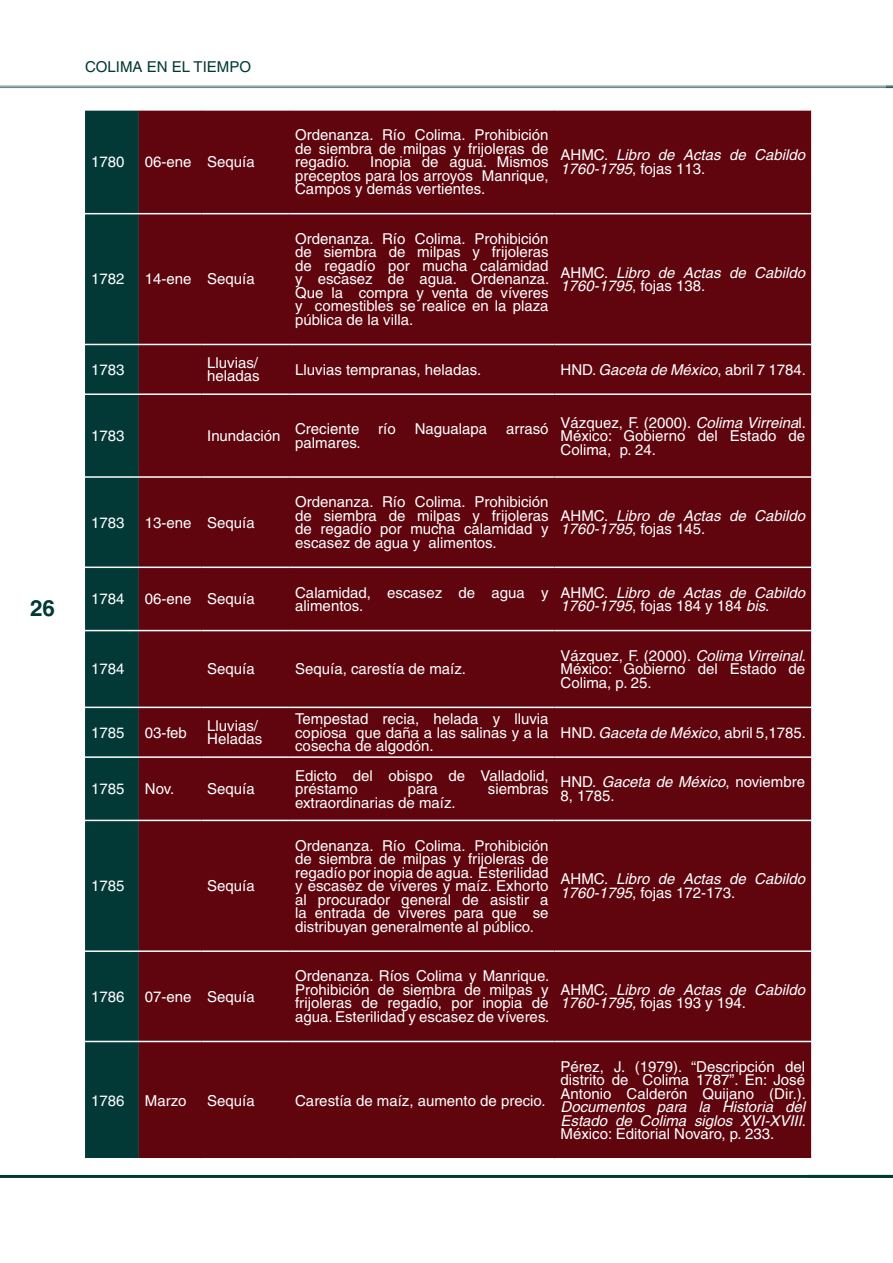
<style>
.page{position:relative;width:893px;height:1263px;background:#fff}
.page>*{position:absolute;margin:0;border:0;box-sizing:border-box;transform-origin:0 0}
.t1{font:700 22.5px "Helvetica";color:#023836}
.TABLA{font:15px/13.5px "Helvetica";color:#fff;text-align:justify}
.TABLA-2{font:italic 15px/13.5px "Helvetica";color:#fff}
.t2{font:15px "Helvetica";color:#023836}
.s1{font-style:normal}
.s2{font-style:italic}
</style>
<div class="page">
<hr style="left:0;top:85px;width:893px;height:3px;background:#023836">
<hr style="left:0;top:1175px;width:893px;height:3px;background:#023836">
<svg style="left:886px;top:85px;width:7px;height:3px"></svg>
<div style="left:85px;top:111px;width:54px;height:1047px;background:#023836"></div>
<div style="left:139px;top:111px;width:672px;height:1047px;background:#60050e"></div>
<hr style="left:85px;top:213px;width:54px;height:1px;background:#fff">
<hr style="left:139px;top:213px;width:62px;height:1px;background:#fff">
<hr style="left:201px;top:213px;width:88px;height:1px;background:#fff">
<hr style="left:289px;top:213px;width:266px;height:1px;background:#fff">
<hr style="left:555px;top:213px;width:256px;height:1px;background:#fff">
<hr style="left:85px;top:344px;width:54px;height:1px;background:#fff">
<hr style="left:139px;top:344px;width:62px;height:1px;background:#fff">
<hr style="left:201px;top:344px;width:88px;height:1px;background:#fff">
<hr style="left:289px;top:344px;width:266px;height:1px;background:#fff">
<hr style="left:555px;top:344px;width:256px;height:1px;background:#fff">
<hr style="left:85px;top:393px;width:54px;height:2px;background:#fff">
<hr style="left:139px;top:393px;width:62px;height:2px;background:#fff">
<hr style="left:201px;top:393px;width:88px;height:2px;background:#fff">
<hr style="left:289px;top:393px;width:266px;height:2px;background:#fff">
<hr style="left:555px;top:393px;width:256px;height:2px;background:#fff">
<hr style="left:85px;top:476px;width:54px;height:2px;background:#fff">
<hr style="left:139px;top:476px;width:62px;height:2px;background:#fff">
<hr style="left:201px;top:476px;width:88px;height:2px;background:#fff">
<hr style="left:289px;top:476px;width:266px;height:2px;background:#fff">
<hr style="left:555px;top:476px;width:256px;height:2px;background:#fff">
<hr style="left:85px;top:566px;width:54px;height:2px;background:#fff">
<hr style="left:139px;top:566px;width:62px;height:2px;background:#fff">
<hr style="left:201px;top:566px;width:88px;height:2px;background:#fff">
<hr style="left:289px;top:566px;width:266px;height:2px;background:#fff">
<hr style="left:555px;top:566px;width:256px;height:2px;background:#fff">
<hr style="left:85px;top:630px;width:54px;height:1px;background:#fff">
<hr style="left:139px;top:630px;width:62px;height:1px;background:#fff">
<hr style="left:201px;top:630px;width:88px;height:1px;background:#fff">
<hr style="left:289px;top:630px;width:266px;height:1px;background:#fff">
<hr style="left:555px;top:630px;width:256px;height:1px;background:#fff">
<hr style="left:85px;top:707px;width:54px;height:1px;background:#fff">
<hr style="left:139px;top:707px;width:62px;height:1px;background:#fff">
<hr style="left:201px;top:707px;width:88px;height:1px;background:#fff">
<hr style="left:289px;top:707px;width:266px;height:1px;background:#fff">
<hr style="left:555px;top:707px;width:256px;height:1px;background:#fff">
<hr style="left:85px;top:756px;width:54px;height:2px;background:#fff">
<hr style="left:139px;top:756px;width:62px;height:2px;background:#fff">
<hr style="left:201px;top:756px;width:88px;height:2px;background:#fff">
<hr style="left:289px;top:756px;width:266px;height:2px;background:#fff">
<hr style="left:555px;top:756px;width:256px;height:2px;background:#fff">
<hr style="left:85px;top:820px;width:54px;height:1px;background:#fff">
<hr style="left:139px;top:820px;width:62px;height:1px;background:#fff">
<hr style="left:201px;top:820px;width:88px;height:1px;background:#fff">
<hr style="left:289px;top:820px;width:266px;height:1px;background:#fff">
<hr style="left:555px;top:820px;width:256px;height:1px;background:#fff">
<hr style="left:85px;top:950px;width:54px;height:2px;background:#fff">
<hr style="left:139px;top:950px;width:62px;height:2px;background:#fff">
<hr style="left:201px;top:950px;width:88px;height:2px;background:#fff">
<hr style="left:289px;top:950px;width:266px;height:2px;background:#fff">
<hr style="left:555px;top:950px;width:256px;height:2px;background:#fff">
<hr style="left:85px;top:1041px;width:54px;height:1px;background:#fff">
<hr style="left:139px;top:1041px;width:62px;height:1px;background:#fff">
<hr style="left:201px;top:1041px;width:88px;height:1px;background:#fff">
<hr style="left:289px;top:1041px;width:266px;height:1px;background:#fff">
<hr style="left:555px;top:1041px;width:256px;height:1px;background:#fff">
<h1 class="t1" style="left:30px;top:594px;width:27px">26</h1>
<p class="t2" style="left:85px;top:58px;width:167px">COLIMA EN EL TIEMPO</p>
<p class="TABLA" style="left:91px;top:155px;width:35px">1780</p>
<p class="TABLA" style="left:145px;top:155px;width:48px">06-ene</p>
<p class="TABLA" style="left:207px;top:155px;width:49px">Sequía</p>
<p class="TABLA" style="left:91px;top:272px;width:35px">1782</p>
<p class="TABLA" style="left:145px;top:272px;width:48px">14-ene</p>
<p class="TABLA" style="left:207px;top:272px;width:49px">Sequía</p>
<p class="TABLA" style="left:295px;top:128px;width:255px">Ordenanza. Río Colima. Prohibición de siembra de milpas y frijoleras de regadío.</p>
<p class="TABLA" style="left:295px;top:155px;width:255px;text-indent:75px">Inopia de agua. Mismos preceptos para los arroyos Manrique, Campos y demás vertientes.</p>
<p class="TABLA-2" style="left:561px;top:148px;width:246px"><span class="s1">AHMC.</span> Libro de Actas de Cabildo<br>1760-1795<span class="s1">, fojas 113.</span></p>
<p class="TABLA" style="left:295px;top:232px;width:256px">Ordenanza. Río Colima. Prohibición de siembra de milpas y frijoleras de regadío por mucha calamidad y escasez de agua. Ordenanza.<br>Que la compra y venta de víveres y comestibles se realice en la plaza pública de la villa.</p>
<p class="TABLA-2" style="left:561px;top:266px;width:246px"><span class="s1">AHMC.</span> Libro de Actas de Cabildo<br>1760-1795<span class="s1">, fojas 138.</span></p>
<p class="TABLA" style="left:91px;top:363px;width:35px">1783</p>
<p class="TABLA" style="left:207px;top:356px;width:54px">Lluvias/ heladas</p>
<p class="TABLA" style="left:295px;top:363px;width:188px">Lluvias tempranas, heladas.</p>
<p class="TABLA" style="left:561px;top:363px;width:247px">HND. <span class="s2">Gaceta de México</span>, abril 7 1784.</p>
<p class="TABLA" style="left:91px;top:429px;width:35px">1783</p>
<p class="TABLA" style="left:207px;top:429px;width:75px">Inundación</p>
<p class="TABLA" style="left:91px;top:515px;width:35px">1783</p>
<p class="TABLA" style="left:145px;top:515px;width:48px">13-ene</p>
<p class="TABLA" style="left:207px;top:515px;width:49px">Sequía</p>
<p class="TABLA" style="left:295px;top:422px;width:66px">Creciente</p>
<p class="TABLA" style="left:378px;top:422px;width:19px">río</p>
<p class="TABLA" style="left:415px;top:422px;width:74px">Nagualapa</p>
<p class="TABLA" style="left:506px;top:422px;width:44px">arrasó</p>
<p class="TABLA" style="left:295px;top:436px;width:67px">palmares.</p>
<p class="TABLA" style="left:561px;top:415px;width:247px">Vázquez, F. (2000). <span class="s2">Colima Virreina</span>l.<br>México: Gobierno del Estado de Colima, p. 24.</p>
<p class="TABLA" style="left:295px;top:495px;width:255px">Ordenanza. Río Colima. Prohibición de siembra de milpas y frijoleras de regadío por mucha calamidad y escasez de agua y alimentos.</p>
<p class="TABLA-2" style="left:561px;top:509px;width:246px"><span class="s1">AHMC.</span> Libro de Actas de Cabildo<br>1760-1795<span class="s1">, fojas 145.</span></p>
<p class="TABLA" style="left:91px;top:592px;width:35px">1784</p>
<p class="TABLA" style="left:145px;top:592px;width:48px">06-ene</p>
<p class="TABLA" style="left:207px;top:592px;width:49px">Sequía</p>
<p class="TABLA" style="left:295px;top:585px;width:255px">Calamidad, escasez de agua y alimentos.</p>
<p class="TABLA-2" style="left:561px;top:585px;width:246px"><span class="s1">AHMC.</span> Libro de Actas de Cabildo<br>1760-1795<span class="s1">, fojas 184 y 184</span> bis<span class="s1">.</span></p>
<p class="TABLA" style="left:91px;top:662px;width:35px">1784</p>
<p class="TABLA" style="left:207px;top:662px;width:49px">Sequía</p>
<p class="TABLA" style="left:295px;top:662px;width:172px">Sequía, carestía de maíz.</p>
<p class="TABLA" style="left:91px;top:725px;width:35px">1785</p>
<p class="TABLA" style="left:145px;top:725px;width:44px">03-feb</p>
<p class="TABLA" style="left:207px;top:719px;width:52px">Lluvias/</p>
<p class="TABLA" style="left:207px;top:732px;width:57px">Heladas</p>
<p class="TABLA" style="left:91px;top:782px;width:35px">1785</p>
<p class="TABLA" style="left:145px;top:782px;width:31px">Nov.</p>
<p class="TABLA" style="left:207px;top:782px;width:49px">Sequía</p>
<p class="TABLA" style="left:295px;top:712px;width:255px">Tempestad recia, helada y lluvia copiosa que daña a las salinas y a la cosecha de algodón.</p>
<p class="TABLA" style="left:295px;top:769px;width:255px">Edicto del obispo de Valladolid, préstamo</p>
<p class="TABLA" style="left:408px;top:782px;width:31px">para</p>
<p class="TABLA" style="left:488px;top:782px;width:62px">siembras</p>
<p class="TABLA" style="left:295px;top:796px;width:162px">extraordinarias de maíz.</p>
<p class="TABLA" style="left:561px;top:649px;width:247px">Vázquez, F. (2000). <span class="s2">Colima Virreinal</span>.<br>México: Gobierno del Estado de Colima, p. 25.</p>
<p class="TABLA" style="left:561px;top:725px;width:247px">HND. <span class="s2">Gaceta de México</span>, abril 5,1785.</p>
<p class="TABLA" style="left:561px;top:775px;width:246px">HND. <span class="s2">Gaceta de México</span>, noviembre<br>8, 1785.</p>
<p class="TABLA" style="left:91px;top:879px;width:35px">1785</p>
<p class="TABLA" style="left:207px;top:879px;width:49px">Sequía</p>
<p class="TABLA" style="left:295px;top:839px;width:255px">Ordenanza. Río Colima. Prohibición de siembra de milpas y frijoleras de regadío por inopia de agua. Esterilidad y escasez de víveres y maíz. Exhorto al procurador general de asistir a la entrada de víveres para que se distribuyan generalmente al público.</p>
<p class="TABLA-2" style="left:561px;top:872px;width:246px"><span class="s1">AHMC.</span> Libro de Actas de Cabildo<br>1760-1795<span class="s1">, fojas 172-173.</span></p>
<p class="TABLA" style="left:91px;top:990px;width:35px">1786</p>
<p class="TABLA" style="left:145px;top:990px;width:48px">07-ene</p>
<p class="TABLA" style="left:207px;top:990px;width:49px">Sequía</p>
<p class="TABLA" style="left:295px;top:969px;width:256px">Ordenanza. Ríos Colima y Manrique.<br>Prohibición de siembra de milpas y frijoleras de regadío, por inopia de agua. Esterilidad y escasez de víveres.</p>
<p class="TABLA-2" style="left:561px;top:983px;width:246px"><span class="s1">AHMC.</span> Libro de Actas de Cabildo<br>1760-1795, <span class="s1">fojas 193 y 194.</span></p>
<p class="TABLA" style="left:91px;top:1093px;width:35px">1786</p>
<p class="TABLA" style="left:145px;top:1093px;width:43px">Marzo</p>
<p class="TABLA" style="left:207px;top:1093px;width:49px">Sequía</p>
<p class="TABLA" style="left:295px;top:1093px;width:252px">Carestía de maíz, aumento de precio.</p>
<p class="TABLA" style="left:561px;top:1060px;width:247px">Pérez, J. (1979). “Descripción del distrito de Colima 1787”. En: José Antonio Calderón Quijano (Dir.).<br><span class="s2">Documentos para la Historia del Estado de Colima siglos XVI-XVIII</span>.<br>México: Editorial Novaro, p. 233.</p>
</div>
